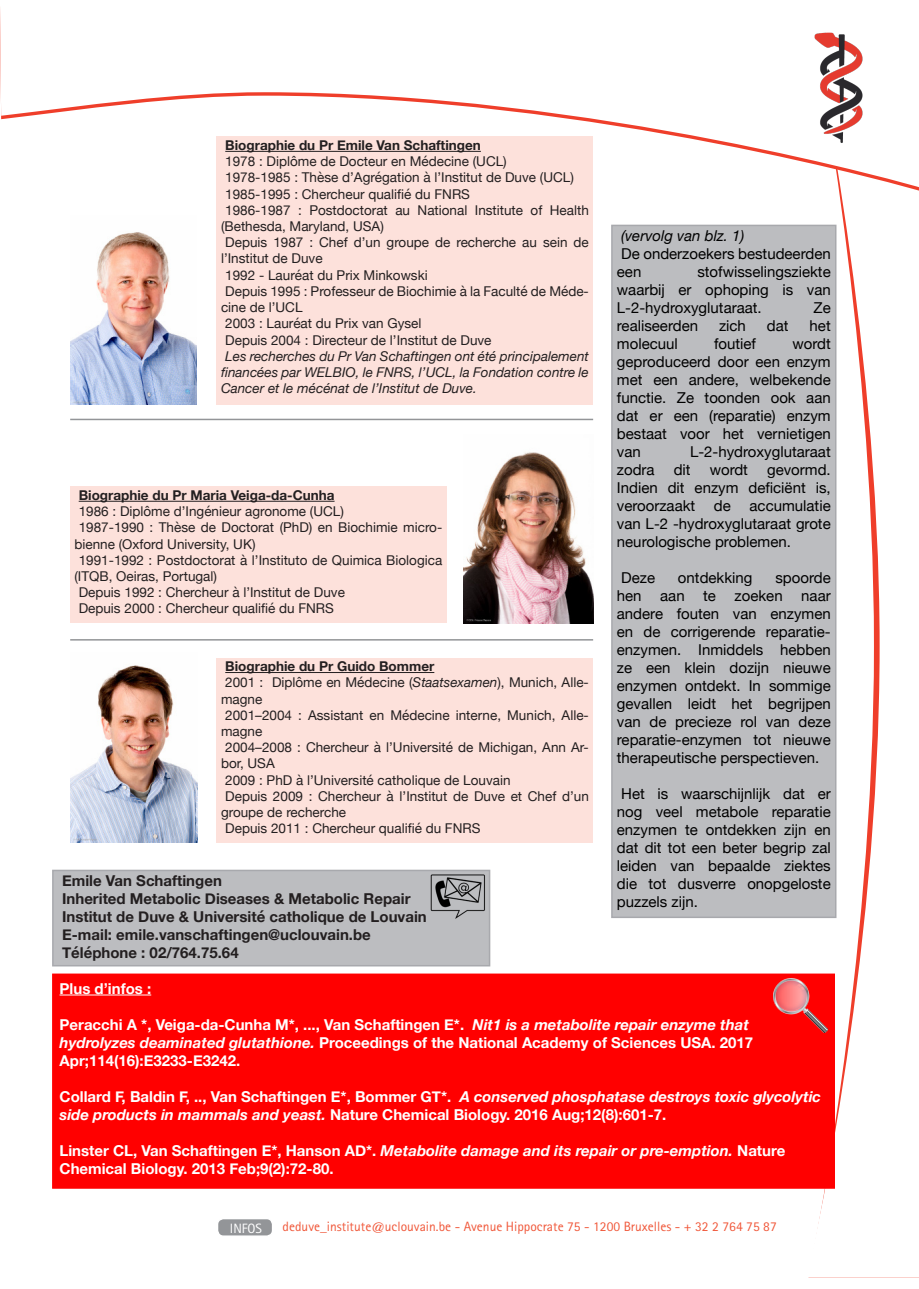
<style>
.page{position:relative;width:919px;height:1289px;background:#fff}
.page>*{position:absolute;margin:0;border:0;box-sizing:border-box;transform-origin:0 0}
.t1{font:15px/18px "Helvetica Neue";color:#000;text-align:justify}
.t2{font:700 15px/18px "Helvetica Neue";color:#fff}
.t3{font:700 15px "Helvetica Neue";color:#231f20}
.t4{font:italic 15px "Helvetica Neue";color:#000}
.t5{font:13.5px/16.2px "Helvetica Neue";color:#231f20}
.t6{font:italic 13.5px/16.2px "Helvetica Neue";color:#231f20;text-align:justify}
.t7{font:700 13.5px "Helvetica Neue";color:#231f20}
.t8{font:13.5px "Rotis Sans Serif";color:#f05638}
.t9{font:13.5px "Rotis Sans Serif";color:#fff}
.s1{font-style:italic}
</style>
<div class="page">
<svg style="left:806px;top:191px;width:74px;height:1038px"></svg>
<svg style="left:0;top:8px;width:918px;height:179px"></svg>
<div style="left:217px;top:1218px;width:55px;height:18px;background:#939598;border-radius:6px"></div>
<div style="left:217px;top:1217px;width:56px;height:19px;border:2px solid #fff;border-radius:6px"></div>
<img style="left:806px;top:22px;width:67px;height:128px">
<div style="left:52px;top:973px;width:782px;height:215px;background:#f00;border:2px solid #f00"></div>
<hr style="left:60px;top:994px;width:91px;height:1px;background:#fff">
<img style="left:773px;top:978px;width:54px;height:54px">
<div style="left:53px;top:870px;width:436px;height:95px;background:#bcbdc0"></div>
<div style="left:52px;top:869px;width:438px;height:97px;border:2px solid #a8a9ad"></div>
<img style="left:428px;top:871px;width:60px;height:49px">
<img style="left:463px;top:452px;width:130px;height:171px">
<img style="left:70px;top:665px;width:127px;height:178px">
<div style="left:612px;top:225px;width:223px;height:692px;background:#bcbdc0"></div>
<div style="left:611px;top:225px;width:225px;height:693px;border:2px solid #a8a9ad"></div>
<div style="left:70px;top:486px;width:376px;height:137px;background:#fde1db"></div>
<hr style="left:79px;top:501px;width:255px;height:1px;background:#231f20">
<div style="left:217px;top:658px;width:376px;height:184px;background:#fde1db"></div>
<hr style="left:225px;top:672px;width:209px;height:1px;background:#231f20">
<img style="left:70px;top:232px;width:126px;height:173px">
<div style="left:217px;top:137px;width:376px;height:268px;background:#fde1db"></div>
<hr style="left:225px;top:151px;width:256px;height:1px;background:#231f20">
<hr style="left:70px;top:418px;width:523px;height:2px;background:#939598">
<hr style="left:70px;top:639px;width:523px;height:1px;background:#939598">
<p class="t7" style="left:225px;top:135px;width:257px">Biographie du Pr Emile Van Schaftingen</p>
<p class="t5" style="left:225px;top:154px;width:283px">1978 : Diplôme de Docteur en Médecine (UCL)</p>
<p class="t5" style="left:225px;top:170px;width:350px">1978-1985 : Thèse d’Agrégation à l’Institut de Duve (UCL)</p>
<p class="t5" style="left:225px;top:186px;width:246px">1985-1995 : Chercheur qualifié du FNRS</p>
<p class="t5" style="left:221px;top:203px;width:369px;text-indent:4px">1986-1987 : Postdoctorat au National Institute of Health (Bethesda, Maryland, USA)</p>
<p class="t5" style="left:221px;top:235px;width:369px;text-indent:4px">Depuis 1987 : Chef d’un groupe de recherche au sein de l’Institut de Duve</p>
<p class="t5" style="left:225px;top:267px;width:204px">1992 - Lauréat du Prix Minkowski</p>
<p class="t5" style="left:221px;top:284px;width:369px;text-indent:4px">Depuis 1995 : Professeur de Biochimie à la Faculté de Méde&shy;cine de l’UCL</p>
<p class="t5" style="left:225px;top:316px;width:198px">2003 : Lauréat du Prix van Gysel</p>
<p class="t5" style="left:225px;top:332px;width:268px">Depuis 2004 : Directeur de l’Institut de Duve</p>
<p class="t6" style="left:221px;top:348px;width:369px;text-indent:4px">Les recherches du Pr Van Schaftingen ont été principalement financées par WELBIO, le FNRS, l’UCL, la Fondation contre le Cancer et le mécénat de l’Institut de Duve.</p>
<p class="t7" style="left:79px;top:484px;width:257px">Biographie du Pr Maria Veiga-da-Cunha</p>
<p class="t5" style="left:79px;top:504px;width:267px">1986 : Diplôme d’Ingénieur agronome (UCL)</p>
<p class="t5" style="left:74px;top:520px;width:369px;text-indent:4px">1987-1990 : Thèse de Doctorat (PhD) en Biochimie micro&shy;bienne (Oxford University, UK)</p>
<p class="t5" style="left:74px;top:552px;width:369px;text-indent:4px">1991-1992 : Postdoctorat à l’Instituto de Quimica Biologica (ITQB, Oeiras, Portugal)</p>
<p class="t5" style="left:79px;top:585px;width:268px">Depuis 1992 : Chercheur à l’Institut de Duve</p>
<p class="t5" style="left:79px;top:601px;width:257px">Depuis 2000 : Chercheur qualifié du FNRS</p>
<p class="t7" style="left:225px;top:655px;width:210px">Biographie du Pr Guido Bommer</p>
<p class="t5" style="left:221px;top:675px;width:369px;text-indent:4px">2001 : Diplôme en Médecine (<span class="s1">Staatsexamen</span>), Munich, Alle&shy;magne</p>
<p class="t5" style="left:221px;top:707px;width:369px;text-indent:4px">2001–2004 : Assistant en Médecine interne, Munich, Alle&shy;magne</p>
<p class="t5" style="left:221px;top:740px;width:369px;text-indent:4px">2004–2008 : Chercheur à l’Université de Michigan, Ann Ar&shy;bor, USA</p>
<p class="t5" style="left:225px;top:772px;width:287px">2009 : PhD à l’Université catholique de Louvain</p>
<p class="t5" style="left:221px;top:788px;width:369px;text-indent:4px">Depuis 2009 : Chercheur à l’Institut de Duve et Chef d’un groupe de recherche</p>
<p class="t5" style="left:225px;top:821px;width:257px">Depuis 2011 : Chercheur qualifié du FNRS</p>
<p class="t3" style="left:62px;top:868px;width:161px">Emile Van Schaftingen</p>
<p class="t3" style="left:62px;top:886px;width:350px">Inherited Metabolic Diseases &amp; Metabolic Repair</p>
<p class="t3" style="left:62px;top:904px;width:366px">Institut de Duve &amp; Université catholique de Louvain</p>
<p class="t3" style="left:62px;top:922px;width:310px">E-mail: emile.vanschaftingen@uclouvain.be</p>
<p class="t3" style="left:62px;top:940px;width:178px">Téléphone : 02/764.75.64</p>
<p class="t4" style="left:621px;top:224px;width:125px">(vervolg van blz. 1)</p>
<p class="t1" style="left:617px;top:245px;width:215px">De onderzoekers bestudeerden een</p>
<p class="t1" style="left:617px;top:263px;width:215px;text-indent:80px">stofwisselingsziekte waarbij er ophoping is van L-2-hydroxyglutaraat.</p>
<p class="t1" style="left:813px;top:299px;width:19px">Ze</p>
<p class="t1" style="left:617px;top:317px;width:83px">realiseerden</p>
<p class="t1" style="left:719px;top:317px;width:28px">zich</p>
<p class="t1" style="left:766px;top:317px;width:23px">dat</p>
<p class="t1" style="left:809px;top:317px;width:23px">het</p>
<p class="t1" style="left:617px;top:335px;width:62px">molecuul</p>
<p class="t1" style="left:714px;top:335px;width:43px">foutief</p>
<p class="t1" style="left:617px;top:335px;width:215px;text-indent:175px">wordt geproduceerd door een enzym met een andere, welbekende functie. Ze toonden ook aan dat er een (reparatie) enzym bestaat voor het vernietigen van</p>
<p class="t1" style="left:690px;top:443px;width:142px">L-2-hydroxyglutaraat</p>
<p class="t1" style="left:617px;top:461px;width:215px;text-indent:150px">gevormd.<br>Indien dit enzym deficiënt is, veroorzaakt de accumulatie van L-2 -hydroxyglutaraat grote neurologische problemen.</p>
<p class="t1" style="left:621px;top:569px;width:35px">Deze</p>
<p class="t1" style="left:678px;top:569px;width:76px">ontdekking</p>
<p class="t1" style="left:617px;top:461px;width:39px">zodra</p>
<p class="t1" style="left:673px;top:461px;width:18px">dit</p>
<p class="t1" style="left:709px;top:461px;width:40px">wordt</p>
<p class="t1" style="left:617px;top:569px;width:215px;text-indent:158px">spoorde hen aan te zoeken naar andere fouten van enzymen en de corrigerende reparatie&shy;enzymen. Inmiddels hebben ze een klein dozijn nieuwe enzymen ontdekt. In sommige gevallen leidt het begrijpen van de precieze rol van deze reparatie-enzymen tot nieuwe therapeutische perspectieven.</p>
<p class="t1" style="left:617px;top:785px;width:215px">Het is waarschijnlijk dat er nog veel metabole reparatie enzymen te ontdekken zijn en dat dit tot een beter begrip zal leiden van bepaalde ziektes die tot dusverre onopgeloste puzzels zijn.</p>
<p class="t2" style="left:60px;top:979px;width:93px">Plus d’infos :</p>
<p class="t2" style="left:60px;top:1015px;width:691px">Peracchi A *, Veiga-da-Cunha M*, ..., Van Schaftingen E*. <span class="s1">Nit1 is a metabolite repair enzyme that</span></p>
<p class="t2" style="left:60px;top:1033px;width:695px"><span class="s1">hydrolyzes deaminated glutathione.</span> Proceedings of the National Academy of Sciences USA. 2017<br>Apr;114(16):E3233-E3242.</p>
<p class="t2" style="left:60px;top:1087px;width:762px">Collard F, Baldin F, .., Van Schaftingen E*, Bommer GT*. <span class="s1">A conserved phosphatase destroys toxic glycolytic side products in mammals and yeast.</span> Nature Chemical Biology. 2016 Aug;12(8):601-7.</p>
<p class="t2" style="left:60px;top:1141px;width:727px">Linster CL, Van Schaftingen E*, Hanson AD*. <span class="s1">Metabolite damage and its repair or pre-emption.</span> Nature<br>Chemical Biology. 2013 Feb;9(2):72-80.</p>
<p class="t9" style="left:230px;top:1219px;width:34px">INFOS</p>
<p class="t8" style="left:282px;top:1218px;width:495px">deduve_institute@uclouvain.be - Avenue Hippocrate 75 - 1200 Bruxelles - + 32 2 764 75 87</p>
</div>
